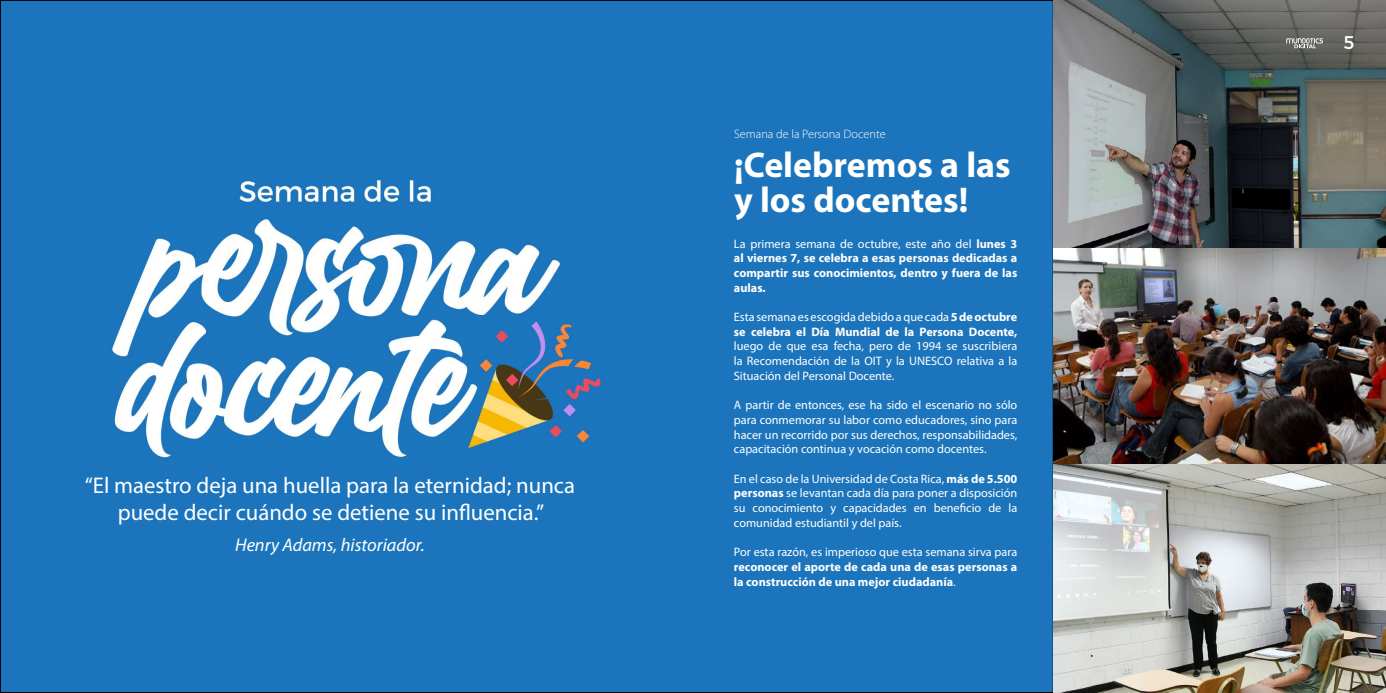
<style>
.page{position:relative;width:1386px;height:693px;background:#fff}
.page>*{position:absolute;margin:0;border:0;box-sizing:border-box;transform-origin:0 0}
.t1{font:700 35.88px/34.1px "Myriad Pro";color:#fff}
.t2{font:22.75px/27.3px "Myriad Pro";color:#fff;text-align:center}
.t3{font:italic 18.38px "Myriad Pro";color:#fff}
.t4{font:18.38px "Trueno Rg";color:#fff}
.t5{font:12.25px/14.7px "Myriad Pro";color:#fff;text-align:justify}
.t6{font:700 12.25px/14.7px "Myriad Pro";color:#fff}
.t7{font:300 12.25px "Myriad Pro";color:#fff}
.s1{font-weight:400}
.s2{font-weight:700}
</style>
<div class="page">
<div style="left:0;top:0;width:1053px;height:693px;background:#1c75bc"></div>
<img style="left:111px;top:178px;width:495px;height:280px">
<img style="left:1054px;top:0;width:332px;height:693px">
<svg style="left:1286px;top:38px;width:37px;height:10px"></svg>
<h2 class="t2" style="left:85px;top:471px;width:492px">“El maestro deja una huella para la eternidad; nunca puede decir cuándo se detiene su influencia.”</h2>
<h3 class="t3" style="left:235px;top:533px;width:191px">Henry Adams, historiador.</h3>
<p class="t7" style="left:734px;top:127px;width:153px">Semana de la Persona Docente</p>
<h1 class="t1" style="left:734px;top:147px;width:278px">¡Celebremos a las y los docentes!</h1>
<p class="t6" style="left:734px;top:236px;width:285px;text-align:justify"><span class="s1">La primera semana de octubre, este año del</span> lunes 3 al viernes 7, se celebra a esas personas dedicadas a compartir sus conocimientos, dentro y fuera de las aulas.</p>
<p class="t6" style="left:734px;top:309px;width:285px"><span class="s1">Esta semana es escogida debido a que cada</span> 5 de octubre se celebra el Día Mundial de la Persona Docente,</p>
<p class="t5" style="left:734px;top:339px;width:285px">luego de que esa fecha, pero de 1994 se suscribiera la Recomendación de la OIT y la UNESCO relativa a la Situación del Personal Docente.</p>
<p class="t5" style="left:734px;top:398px;width:285px">A partir de entonces, ese ha sido el escenario no sólo para conmemorar su labor como educadores, sino para hacer un recorrido por sus derechos, responsabilidades, capacitación continua y vocación como docentes.</p>
<p class="t5" style="left:734px;top:471px;width:285px">En el caso de la Universidad de Costa Rica, <span class="s2">más de 5.500 personas</span> se levantan cada día para poner a disposición su conocimiento y capacidades en beneficio de la comunidad estudiantil y del país.</p>
<p class="t5" style="left:734px;top:545px;width:285px">Por esta razón, es imperioso que esta semana sirva para</p>
<p class="t6" style="left:734px;top:559px;width:285px">reconocer el aporte de cada una de esas personas a la construcción de una mejor ciudadanía<span class="s1">.</span></p>
<h3 class="t4" style="left:1344px;top:31px;width:12px">5</h3>
</div>
